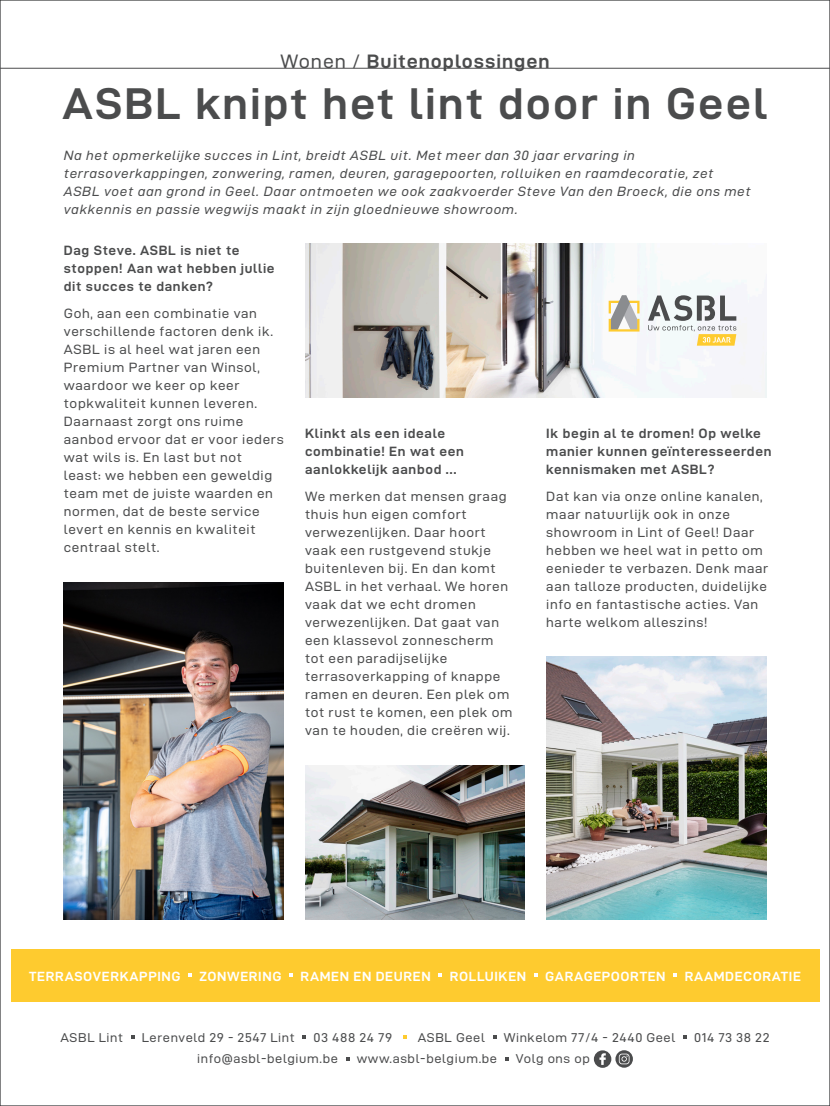
<style>
.page{position:relative;width:830px;height:1106px;background:#fff}
.page>*{position:absolute;margin:0;border:0;box-sizing:border-box;transform-origin:0 0}
.t1{font:44.55px "D DIN Exp Bold";letter-spacing:.05em;color:#4b4c4d}
.t2{font:19.5px "D DIN Exp Bold";letter-spacing:.05em;color:#4b4c4d}
.t3{font:13.5px/18px "D DIN Exp";letter-spacing:.05em;color:#4b4c4d}
.t4{font:13.5px/18px "D DIN Exp Italic";letter-spacing:.05em;color:#4b4c4d}
.t5{font:13.5px/18px "D DIN Exp Bold";letter-spacing:.05em;color:#4b4c4d}
.t6{font:13.35px "D DIN Exp Bold";letter-spacing:.05em;color:#fff}
.t7{font:12.9px "D DIN Exp";letter-spacing:.05em;color:#4b4c4d}
.s1{font-family:"D DIN Exp"}
</style>
<div class="page">
<hr style="left:0;top:68px;width:829px;height:1px;background:#4b4c4d">
<svg style="left:302px;top:1035px;width:4px;height:3px"></svg>
<svg style="left:593px;top:1050px;width:18px;height:17px"></svg>
<svg style="left:615px;top:1050px;width:17px;height:17px"></svg>
<svg style="left:618px;top:1053px;width:11px;height:11px"></svg>
<div style="left:11px;top:948px;width:808px;height:53px;background:#fecb2f"></div>
<svg style="left:189px;top:973px;width:3px;height:4px"></svg>
<svg style="left:289px;top:973px;width:3px;height:4px"></svg>
<svg style="left:438px;top:973px;width:4px;height:4px"></svg>
<svg style="left:534px;top:973px;width:3px;height:4px"></svg>
<svg style="left:673px;top:973px;width:3px;height:4px"></svg>
<img style="left:64px;top:582px;width:219px;height:337px">
<img style="left:305px;top:244px;width:460px;height:153px">
<svg style="left:608px;top:295px;width:31px;height:36px"></svg>
<svg style="left:647px;top:295px;width:89px;height:51px"></svg>
<img style="left:546px;top:657px;width:219px;height:262px">
<img style="left:305px;top:766px;width:219px;height:153px">
<p class="t2" style="left:280px;top:51px;width:271px"><span class="s1">Wonen /</span> Buitenoplossingen</p>
<p class="t1" style="left:62px;top:79px;width:706px">ASBL knipt het lint door in Geel</p>
<p class="t4" style="left:64px;top:146px;width:688px">Na het opmerkelijke succes in Lint, breidt ASBL uit. Met meer dan 30 jaar ervaring in terrasoverkappingen, zonwering, ramen, deuren, garagepoorten, rolluiken en raamdecoratie, zet ASBL voet aan grond in Geel. Daar ontmoeten we ook zaakvoerder Steve Van den Broeck, die ons met vakkennis en passie wegwijs maakt in zijn gloednieuwe showroom.</p>
<p class="t5" style="left:64px;top:241px;width:212px">Dag Steve. ASBL is niet te stoppen! Aan wat hebben jullie dit succes te danken?</p>
<p class="t3" style="left:64px;top:304px;width:221px">Goh, aan een combinatie van verschillende factoren denk ik.<br>ASBL is al heel wat jaren een<br>Premium Partner van Winsol, waardoor we keer op keer topkwaliteit kunnen leveren.<br>Daarnaast zorgt ons ruime aanbod ervoor dat er voor ieders wat wils is. En last but not<br>least: we hebben een geweldig team met de juiste waarden en normen, dat de beste service levert en kennis en kwaliteit centraal stelt.</p>
<p class="t5" style="left:546px;top:424px;width:227px">Ik begin al te dromen! Op welke manier kunnen geïnteresseerden kennismaken met ASBL?</p>
<p class="t3" style="left:546px;top:487px;width:223px">Dat kan via onze online kanalen, maar natuurlijk ook in onze showroom in Lint of Geel! Daar hebben we heel wat in petto om eenieder te verbazen. Denk maar aan talloze producten, duidelijke info en fantastische acties. Van harte welkom alleszins!</p>
<p class="t5" style="left:305px;top:424px;width:160px">Klinkt als een ideale combinatie! En wat een aanlokkelijk aanbod …</p>
<p class="t3" style="left:305px;top:487px;width:209px">We merken dat mensen graag thuis hun eigen comfort verwezenlijken. Daar hoort vaak een rustgevend stukje buitenleven bij. En dan komt<br>ASBL in het verhaal. We horen vaak dat we echt dromen verwezenlijken. Dat gaat van een klassevol zonnescherm tot een paradijselijke terrasoverkapping of knappe ramen en deuren. Een plek om tot rust te komen, een plek om van te houden, die creëren wij.</p>
<p class="t6" style="left:29px;top:968px;width:153px">TERRASOVERKAPPING</p>
<p class="t6" style="left:199px;top:968px;width:83px">ZONWERING</p>
<p class="t6" style="left:300px;top:968px;width:132px">RAMEN EN DEUREN</p>
<p class="t6" style="left:449px;top:968px;width:78px">ROLLUIKEN</p>
<p class="t6" style="left:545px;top:968px;width:122px">GARAGEPOORTEN</p>
<p class="t6" style="left:684px;top:968px;width:118px">RAAMDECORATIE</p>
<p class="t7" style="left:60px;top:1030px;width:64px">ASBL Lint</p>
<p class="t7" style="left:142px;top:1030px;width:154px">Lerenveld 29 - 2547 Lint</p>
<p class="t7" style="left:313px;top:1030px;width:80px">03 488 24 79</p>
<p class="t7" style="left:417px;top:1030px;width:69px">ASBL Geel</p>
<p class="t7" style="left:503px;top:1030px;width:173px">Winkelom 77/4 - 2440 Geel</p>
<p class="t7" style="left:693px;top:1030px;width:77px">014 73 38 22</p>
<p class="t7" style="left:197px;top:1051px;width:142px">info@asbl-belgium.be</p>
<p class="t7" style="left:356px;top:1051px;width:142px">www.asbl-belgium.be</p>
<p class="t7" style="left:515px;top:1051px;width:75px">Volg ons op</p>
</div>
